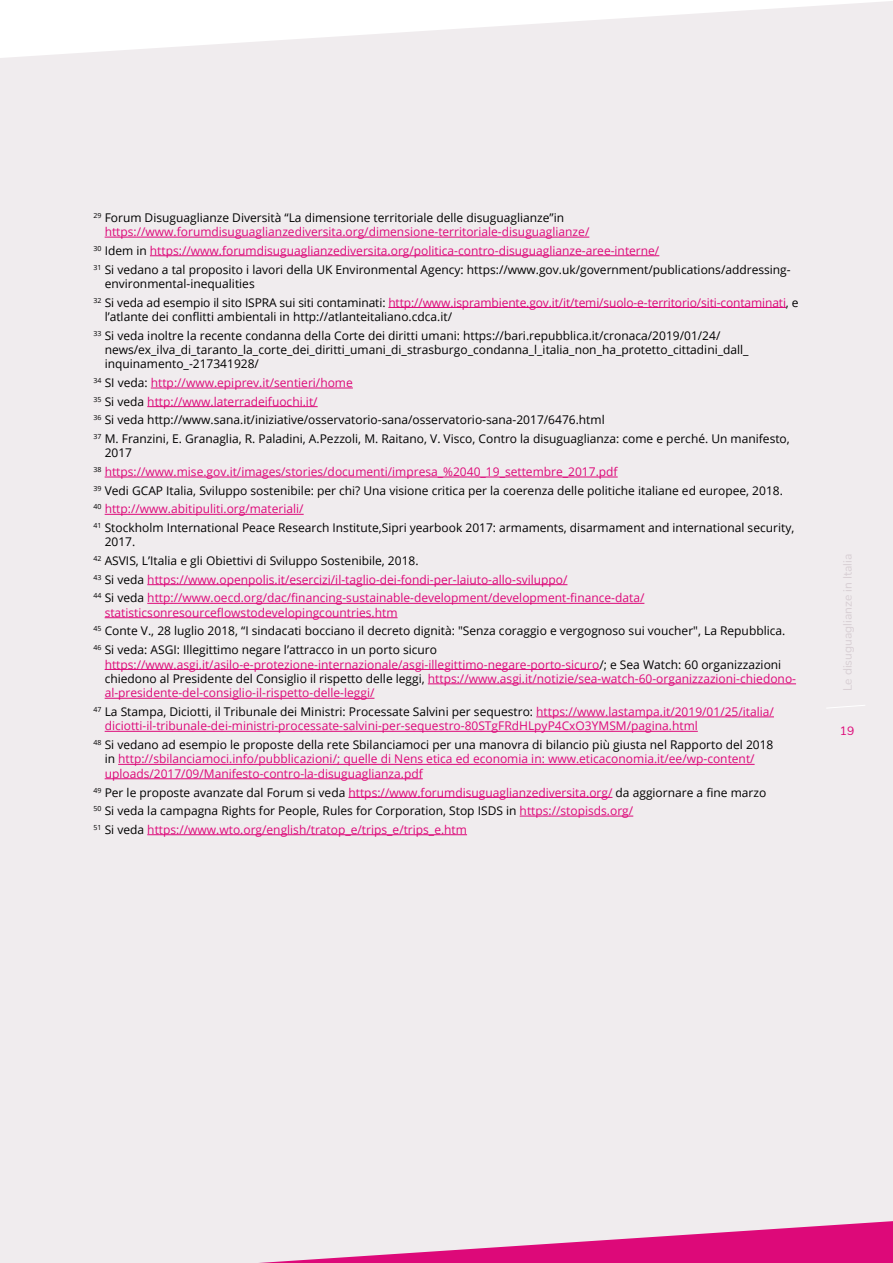
<style>
.page{position:relative;width:893px;height:1263px;background:#fff}
.page>*{position:absolute;margin:0;border:0;box-sizing:border-box;transform-origin:0 0}
.t1{font:12px/14.4px "Open Sans";color:#dd0979}
.t2{font:12px/14.4px "Open Sans";color:#000}
.t3{font:12px "Nunito";color:#d8cfd4}
.t4{font:12px "Nunito";color:#dd0979}
.s1{color:#000}
.s2{color:#dd0979}
</style>
<div class="page">
<div style="left:0;top:1px;width:893px;height:1217px;background:#f0ecee"></div>
<hr style="left:105px;top:237px;width:484px;height:1px;background:#dd0979">
<hr style="left:150px;top:255px;width:509px;height:1px;background:#dd0979">
<hr style="left:388px;top:307px;width:398px;height:1px;background:#dd0979">
<hr style="left:151px;top:388px;width:202px;height:1px;background:#dd0979">
<hr style="left:147px;top:406px;width:171px;height:1px;background:#dd0979">
<hr style="left:105px;top:477px;width:513px;height:1px;background:#dd0979">
<hr style="left:105px;top:514px;width:199px;height:1px;background:#dd0979">
<hr style="left:147px;top:584px;width:420px;height:1px;background:#dd0979">
<hr style="left:147px;top:603px;width:497px;height:1px;background:#dd0979">
<hr style="left:105px;top:617px;width:293px;height:1px;background:#dd0979">
<hr style="left:105px;top:669px;width:494px;height:1px;background:#dd0979">
<hr style="left:428px;top:683px;width:368px;height:1px;background:#dd0979">
<hr style="left:105px;top:698px;width:269px;height:1px;background:#dd0979">
<hr style="left:536px;top:717px;width:238px;height:1px;background:#dd0979">
<hr style="left:105px;top:731px;width:593px;height:1px;background:#dd0979">
<hr style="left:118px;top:764px;width:637px;height:1px;background:#dd0979">
<hr style="left:105px;top:778px;width:318px;height:1px;background:#dd0979">
<hr style="left:348px;top:797px;width:264px;height:1px;background:#dd0979">
<hr style="left:520px;top:816px;width:113px;height:1px;background:#dd0979">
<hr style="left:147px;top:834px;width:320px;height:1px;background:#dd0979">
<svg style="left:0;top:1218px;width:893px;height:45px;background:#e9a0c7"></svg>
<svg style="left:825px;top:704px;width:41px;height:5px"></svg>
<p class="t1" style="left:105px;top:210px;width:486px;text-indent:-11px"><sup>29</sup> <span class="s1">Forum Disuguaglianze Diversità “La dimensione territoriale delle disuguaglianze”in </span>https://www.forumdisuguaglianzediversita.org/dimensione-territoriale-disuguaglianze/</p>
<p class="t1" style="left:94px;top:243px;width:567px"><sup>30</sup> <span class="s1">Idem in</span> https://www.forumdisuguaglianzediversita.org/politica-contro-disuguaglianze-aree-interne/</p>
<p class="t2" style="left:105px;top:262px;width:688px;text-indent:-11px"><sup>31</sup> Si vedano a tal proposito i lavori della UK Environmental Agency: https://www.gov.uk/government/publications/addressing&shy;environmental-inequalities</p>
<p class="t2" style="left:105px;top:295px;width:695px;text-indent:-11px"><sup>32</sup> Si veda ad esempio il sito ISPRA sui siti contaminati: <span class="s2">http://www.isprambiente.gov.it/it/temi/suolo-e-territorio/siti-contaminati</span>, e l’atlante dei conflitti ambientali in http://atlanteitaliano.cdca.it/</p>
<p class="t2" style="left:105px;top:328px;width:645px;text-indent:-11px"><sup>33</sup> Si veda inoltre la recente condanna della Corte dei diritti umani: https://bari.repubblica.it/cronaca/2019/01/24/ news/ex_ilva_di_taranto_la_corte_dei_diritti_umani_di_strasburgo_condanna_l_italia_non_ha_protetto_cittadini_dall_ inquinamento_-217341928/</p>
<p class="t1" style="left:94px;top:375px;width:261px"><sup>34</sup> <span class="s1">SI veda:</span> http://www.epiprev.it/sentieri/home</p>
<p class="t1" style="left:94px;top:394px;width:226px"><sup>35</sup> <span class="s1">Si veda</span> http://www.laterradeifuochi.it/</p>
<p class="t2" style="left:94px;top:412px;width:513px"><sup>36</sup> Si veda http://www.sana.it/iniziative/osservatorio-sana/osservatorio-sana-2017/6476.html</p>
<p class="t2" style="left:105px;top:431px;width:687px;text-indent:-11px"><sup>37</sup> M. Franzini, E. Granaglia, R. Paladini, A.Pezzoli, M. Raitano, V. Visco, Contro la disuguaglianza: come e perché. Un manifesto,<br>2017</p>
<p class="t1" style="left:94px;top:464px;width:526px"><sup>38</sup> https://www.mise.gov.it/images/stories/documenti/impresa_%2040_19_settembre_2017.pdf</p>
<p class="t2" style="left:94px;top:483px;width:691px"><sup>39</sup> Vedi GCAP Italia, Sviluppo sostenibile: per chi? Una visione critica per la coerenza delle politiche italiane ed europee, 2018.</p>
<p class="t1" style="left:94px;top:501px;width:212px"><sup>40</sup> http://www.abitipuliti.org/materiali/</p>
<p class="t2" style="left:105px;top:520px;width:691px;text-indent:-11px"><sup>41</sup> Stockholm International Peace Research Institute,Sipri yearbook 2017: armaments, disarmament and international security,<br>2017.</p>
<p class="t2" style="left:94px;top:553px;width:327px"><sup>42</sup> ASVIS, L’Italia e gli Obiettivi di Sviluppo Sostenibile, 2018.</p>
<p class="t1" style="left:94px;top:572px;width:475px"><sup>43</sup> <span class="s1">Si veda</span> https://www.openpolis.it/esercizi/il-taglio-dei-fondi-per-laiuto-allo-sviluppo/</p>
<p class="t1" style="left:105px;top:590px;width:541px;text-indent:-11px"><sup>44</sup> <span class="s1">Si veda</span> http://www.oecd.org/dac/financing-sustainable-development/development-finance-data/ statisticsonresourceflowstodevelopingcountries.htm</p>
<p class="t2" style="left:94px;top:624px;width:693px"><sup>45</sup> Conte V., 28 luglio 2018, “I sindacati bocciano il decreto dignità: "Senza coraggio e vergognoso sui voucher", La Repubblica.</p>
<p class="t1" style="left:105px;top:642px;width:693px;text-indent:-11px"><sup>46</sup> <span class="s1">Si veda: ASGI: Illegittimo negare l’attracco in un porto sicuro </span>https://www.asgi.it/asilo-e-protezione-internazionale/asgi-illegittimo-negare-porto-sicuro<span class="s1">/; e Sea Watch: 60 organizzazioni chiedono al Presidente del Consiglio il rispetto delle leggi,</span> https://www.asgi.it/notizie/sea-watch-60-organizzazioni-chiedono&shy;al-presidente-del-consiglio-il-rispetto-delle-leggi/</p>
<p class="t1" style="left:105px;top:704px;width:671px;text-indent:-11px"><sup>47</sup> <span class="s1">La Stampa, Diciotti, il Tribunale dei Ministri: Processate Salvini per sequestro:</span> https://www.lastampa.it/2019/01/25/italia/ diciotti-il-tribunale-dei-ministri-processate-salvini-per-sequestro-80STgFRdHLpyP4CxO3YMSM/pagina.html</p>
<p class="t1" style="left:105px;top:737px;width:670px;text-indent:-11px"><sup>48</sup> <span class="s1">Si vedano ad esempio le proposte della rete Sbilanciamoci per una manovra di bilancio più giusta nel Rapporto del 2018 in</span> http://sbilanciamoci.info/pubblicazioni/; quelle di Nens etica ed economia in: www.eticaconomia.it/ee/wp-content/ uploads/2017/09/Manifesto-contro-la-disuguaglianza.pdf</p>
<p class="t2" style="left:94px;top:785px;width:674px"><sup>49</sup> Per le proposte avanzate dal Forum si veda <span class="s2">https://www.forumdisuguaglianzediversita.org/</span> da aggiornare a fine marzo</p>
<p class="t2" style="left:94px;top:803px;width:541px"><sup>50</sup> Si veda la campagna Rights for People, Rules for Corporation, Stop ISDS in <span class="s2">https://stopisds.org/</span></p>
<p class="t1" style="left:94px;top:822px;width:375px"><sup>51</sup> <span class="s1">Si veda</span> https://www.wto.org/english/tratop_e/trips_e/trips_e.htm</p>
<p class="t3" style="left:839px;top:691px;width:139px;rotate:-90deg">Le disuguaglianze in Italia</p>
<p class="t4" style="left:840px;top:722px;width:16px">19</p>
</div>
